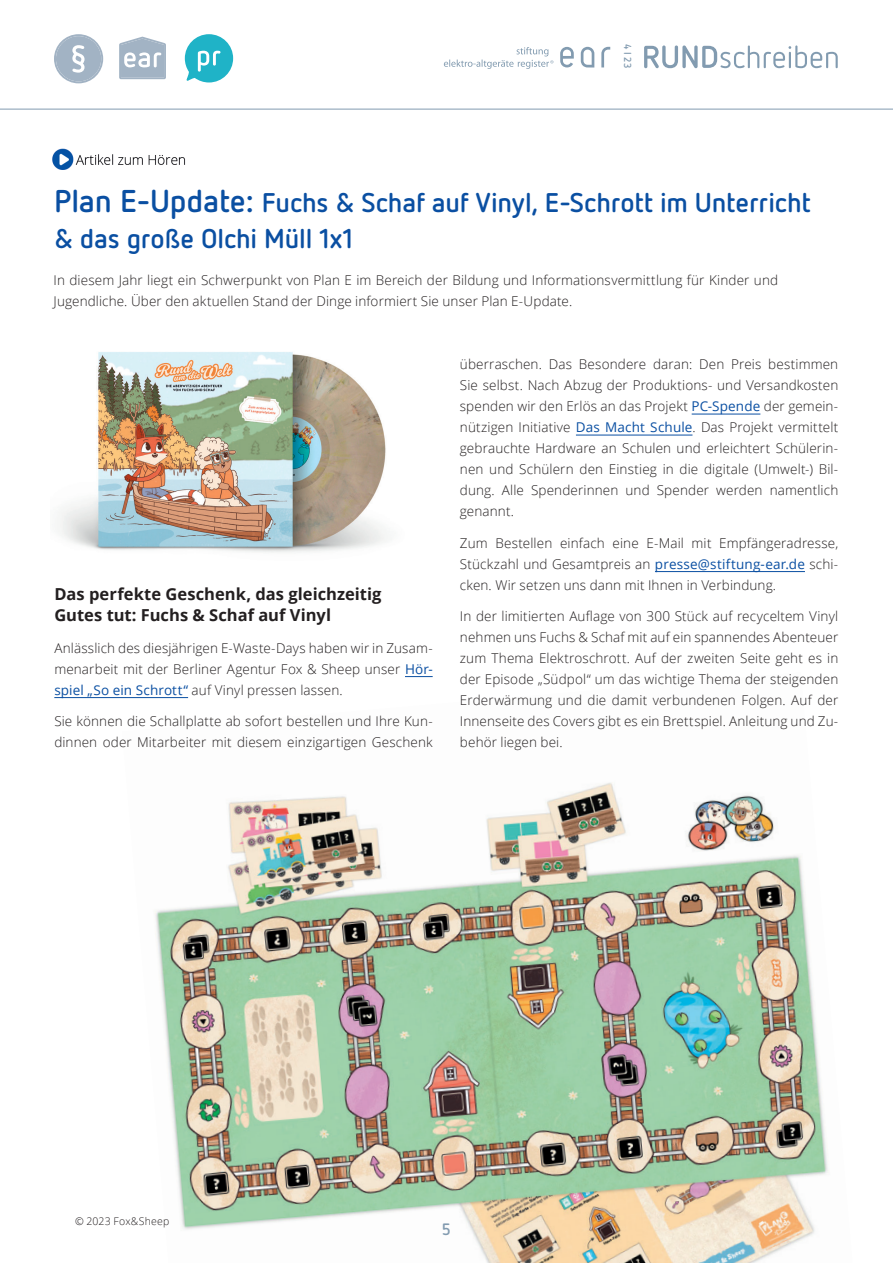
<style>
.page{position:relative;width:893px;height:1263px;background:#fff}
.page>*{position:absolute;margin:0;border:0;box-sizing:border-box;transform-origin:0 0}
.t1{font:700 27px/36px "Netto OT";letter-spacing:-.005em;color:#0a4fa2}
.t2{font:700 16.5px/21px "Open Sans";color:#231f20}
.t3{font:700 16.5px "Netto OT";color:#829bb0}
.t4{font:300 13.5px/21px "Open Sans";letter-spacing:.01em;color:#231f20;text-align:justify}
.t5{font:300 10.5px "Open Sans";letter-spacing:.02em;color:#231f20}
.t6{font:700 10.2px "Netto OT";color:#829bb0}
.s1{font-size:31.5px}
.s2{font-weight:400;color:#0a4fa2}
</style>
<div class="page">
<hr style="left:0;top:109px;width:893px;height:1px;background:#829bb0">
<svg style="left:54px;top:34px;width:49px;height:49px"></svg>
<svg style="left:184px;top:34px;width:50px;height:49px"></svg>
<svg style="left:119px;top:37px;width:47px;height:42px"></svg>
<svg style="left:560px;top:47px;width:14px;height:21px"></svg>
<svg style="left:581px;top:47px;width:13px;height:21px"></svg>
<svg style="left:601px;top:47px;width:9px;height:20px"></svg>
<svg style="left:444px;top:47px;width:109px;height:22px"></svg>
<svg style="left:644px;top:45px;width:194px;height:23px"></svg>
<img style="left:122px;top:677px;width:707px;height:586px">
<img style="left:52px;top:148px;width:133px;height:22px">
<svg style="left:405px;top:676px;width:28px;height:1px"></svg>
<hr style="left:54px;top:697px;width:134px;height:1px;background:#0a4fa2">
<hr style="left:692px;top:414px;width:68px;height:1px;background:#0a4fa2">
<hr style="left:576px;top:435px;width:116px;height:1px;background:#0a4fa2">
<hr style="left:655px;top:571px;width:150px;height:1px;background:#0a4fa2">
<img style="left:60px;top:352px;width:326px;height:201px">
<p class="t6" style="left:634px;top:44px;width:26px;rotate:90deg">4 I 23</p>
<h1 class="t1" style="left:54px;top:183px;width:758px"><span class="s1">Plan E-Update:</span> Fuchs &amp; Schaf auf Vinyl, E-Schrott im Unterricht &amp; das große Olchi Müll 1x1</h1>
<p class="t4" style="left:54px;top:269px;width:726px">In diesem Jahr liegt ein Schwerpunkt von Plan E im Bereich der Bildung und Informationsvermittlung für Kinder und<br>Jugendliche. Über den aktuellen Stand der Dinge informiert Sie unser Plan E-Update.</p>
<p class="t2" style="left:54px;top:583px;width:329px">Das perfekte Geschenk, das gleichzeitig<br>Gutes tut: Fuchs &amp; Schaf auf Vinyl</p>
<p class="t4" style="left:54px;top:637px;width:380px">Anlässlich des diesjährigen E-Waste-Days haben wir in Zusam&shy;menarbeit mit der Berliner Agentur Fox &amp; Sheep unser <span class="s2">Hör&shy;spiel „So ein Schrott“</span> auf Vinyl pressen lassen.</p>
<p class="t4" style="left:54px;top:710px;width:380px">Sie können die Schallplatte ab sofort bestellen und Ihre Kun&shy;dinnen oder Mitarbeiter mit diesem einzigartigen Geschenk</p>
<p class="t4" style="left:460px;top:353px;width:380px">überraschen. Das Besondere daran: Den Preis bestimmen Sie selbst. Nach Abzug der Produktions- und Versandkosten spenden wir den Erlös an das Projekt <span class="s2">PC-Spende</span> der gemein&shy;nützigen Initiative <span class="s2">Das Macht Schule</span>. Das Projekt vermittelt gebrauchte Hardware an Schulen und erleichtert Schülerin&shy;nen und Schülern den Einstieg in die digitale (Umwelt-) Bil&shy;dung. Alle Spenderinnen und Spender werden namentlich genannt.</p>
<p class="t4" style="left:460px;top:532px;width:380px">Zum Bestellen einfach eine E-Mail mit Empfängeradresse, Stückzahl und Gesamtpreis an <span class="s2">presse@stiftung-ear.de</span> schi&shy;cken. Wir setzen uns dann mit Ihnen in Verbindung.</p>
<p class="t4" style="left:460px;top:605px;width:380px">In der limitierten Auflage von 300 Stück auf recyceltem Vinyl nehmen uns Fuchs &amp; Schaf mit auf ein spannendes Abenteuer zum Thema Elektroschrott. Auf der zweiten Seite geht es in der Episode „Südpol“ um das wichtige Thema der steigenden Erderwärmung und die damit verbundenen Folgen. Auf der Innenseite des Covers gibt es ein Brettspiel. Anleitung und Zu&shy;behör liegen bei.</p>
<p class="t5" style="left:75px;top:1214px;width:96px">© 2023 Fox&amp;Sheep</p>
<p class="t3" style="left:442px;top:1219px;width:11px">5</p>
</div>
